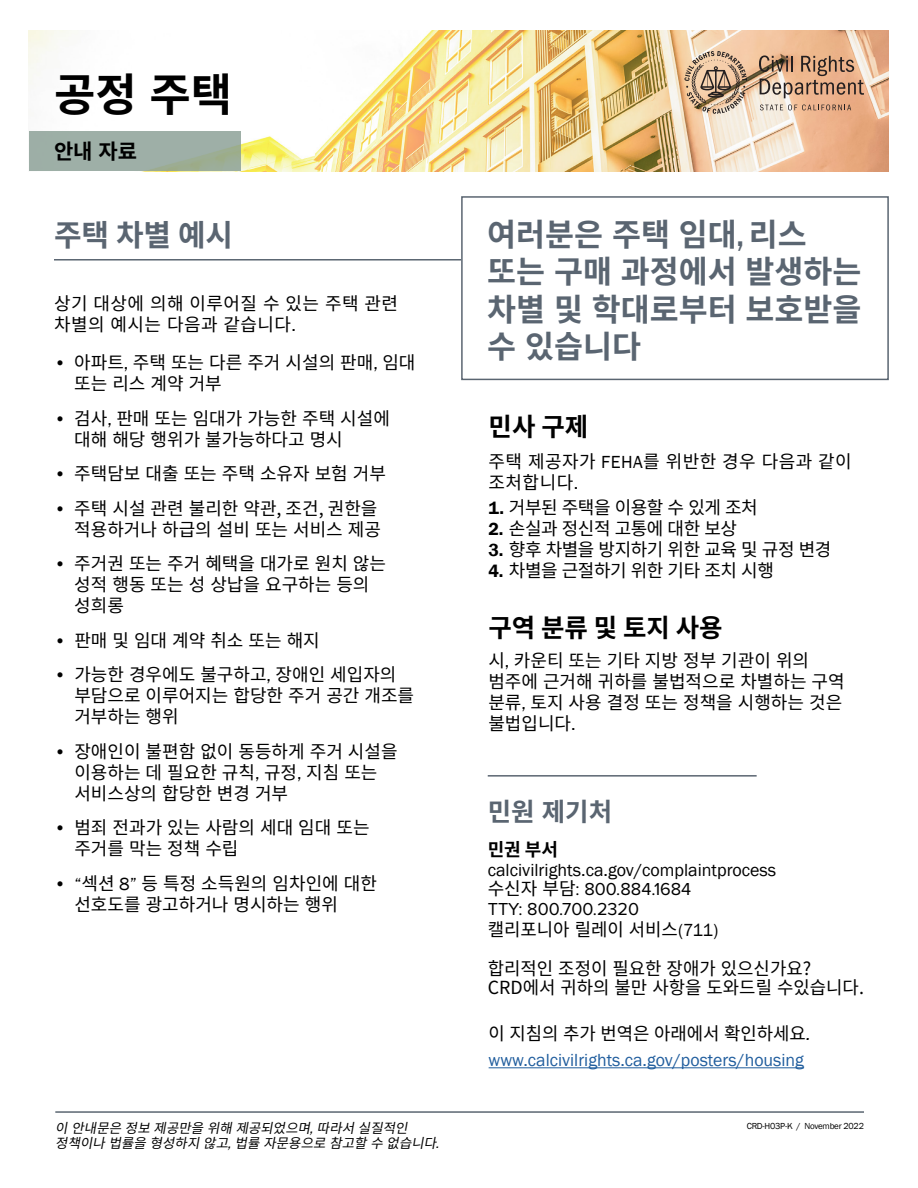
<style>
.page{position:relative;width:918px;height:1188px;background:#fff}
.page>*{position:absolute;margin:0;border:0;box-sizing:border-box;transform-origin:0 0}
.t1{font:700 45px "Noto Sans CJ Kkr";color:#000}
.t2{font:700 31.5px/37.5px "Noto Sans CJ Kkr";color:#5a6571}
.t3{font:700 30px "Noto Sans CJ Kkr";color:#5a6571}
.t4{font:700 25.5px "Noto Sans CJ Kkr";color:#000}
.t5{font:700 25.5px "Noto Sans CJ Kkr";color:#5a6571}
.t6{font:700 21px "Noto Sans CJ Kkr";color:#000}
.t7{font:18px/21px "Noto Sans CJ Kkr";color:#000}
.t8{font:18px "Noto Sans CJ Kkr";letter-spacing:-.025em;color:#000}
.t9{font:18px/21px "Noto Sans CJ Kkr";letter-spacing:.025em;color:#000}
.t10{font:18px "Franklin Gothic";color:#215e9e}
.t11{font:18px "Franklin Gothic";color:#000}
.t12{font:18px/19.5px "Proxima Nova";color:#000}
.t13{font:700 18px "Noto Sans CJ Kkr";color:#000}
.t14{font:italic 13.5px/15px "Noto Sans CJ Kkr";color:#000}
.t15{font:9px "Franklin Gothic";letter-spacing:-.025em;color:#000}
.s1{font-family:"Franklin Gothic"}
.s2{font-family:"Franklin Gothic LT Pro Dm Cm";font-weight:400}
.s3{font-family:"Franklin Gothic";font-weight:600}
.s4{font-family:"Noto Sans CJ Kkr"}
.s5{font-family:"Franklin Gothic";font-style:italic}
</style>
<div class="page">
<img style="left:29px;top:30px;width:860px;height:141px">
<svg style="left:29px;top:131px;width:212px;height:40px;fill:#9eafa7"></svg>
<div style="left:461px;top:196px;width:428px;height:184px;border:2px solid #5a6571"></div>
<hr style="left:54px;top:259px;width:407px;height:2px;background:#5a6571">
<hr style="left:488px;top:775px;width:269px;height:2px;background:#5a6571">
<hr style="left:55px;top:1111px;width:809px;height:2px;background:#5a6571">
<svg style="left:759px;top:55px;width:105px;height:43px"></svg>
<svg style="left:760px;top:105px;width:91px;height:5px"></svg>
<svg style="left:684px;top:51px;width:63px;height:63px"></svg>
<hr style="left:489px;top:1067px;width:315px;height:1px;background:#215e9e">
<h1 class="t1" style="left:54px;top:69px;width:180px">공정 주택</h1>
<p class="t6" style="left:54px;top:140px;width:85px">안내 자료</p>
<h3 class="t3" style="left:54px;top:218px;width:181px">주택 차별 예시</h3>
<p class="t9" style="left:54px;top:293px;width:346px">상기 대상에 의해 이루어질 수 있는 주택 관련 차별의 예시는 다음과 같습니다<span class="s1">.</span></p>
<p class="t7" style="left:74px;top:352px;width:343px;text-indent:-20px"><span class="s1">•</span> 아파트<span class="s1">,</span> 주택 또는 다른 주거 시설의 판매<span class="s1">,</span> 임대 또는 리스 계약 거부</p>
<p class="t7" style="left:74px;top:408px;width:317px;text-indent:-20px"><span class="s1">•</span> 검사<span class="s1">,</span> 판매 또는 임대가 가능한 주택 시설에 대해 해당 행위가 불가능하다고 명시</p>
<p class="t7" style="left:54px;top:463px;width:334px"><span class="s1">•</span> 주택담보 대출 또는 주택 소유자 보험 거부</p>
<p class="t7" style="left:54px;top:498px;width:328px;text-align:right"><span class="s1">•</span> 주택 시설 관련 불리한 약관, 조건, 권한을 적용하거나 하급의 설비 또는 서비스 제공</p>
<p class="t7" style="left:74px;top:553px;width:313px;text-indent:-20px"><span class="s1">•</span> 주거권 또는 주거 혜택을 대가로 원치 않는 성적 행동 또는 성 상납을 요구하는 등의 성희롱</p>
<p class="t7" style="left:54px;top:630px;width:267px"><span class="s1">•</span> 판매 및 임대 계약 취소 또는 해지</p>
<p class="t7" style="left:74px;top:664px;width:341px;text-indent:-20px"><span class="s1">•</span> 가능한 경우에도 불구하고<span class="s1">,</span> 장애인 세입자의 부담으로 이루어지는 합당한 주거 공간 개조를 거부하는 행위</p>
<p class="t7" style="left:74px;top:741px;width:325px;text-indent:-20px"><span class="s1">•</span> 장애인이 불편함 없이 동등하게 주거 시설을 이용하는 데 필요한 규칙<span class="s1">,</span> 규정<span class="s1">,</span> 지침 또는 서비스상의 합당한 변경 거부</p>
<p class="t7" style="left:74px;top:817px;width:297px;text-indent:-20px"><span class="s1">•</span> 범죄 전과가 있는 사람의 세대 임대 또는 주거를 막는 정책 수립</p>
<p class="t7" style="left:74px;top:873px;width:304px;text-indent:-20px"><span class="s1">• “</span>섹션 <span class="s1">8”</span> 등 특정 소득원의 임차인에 대한 선호도를 광고하거나 명시하는 행위</p>
<p class="t14" style="left:55px;top:1121px;width:389px">이안내문은정보제공만을위해제공되었으며<span class="s1">,</span> 따라서실질적인 정책이나법률을형성하지않고<span class="s1">,</span> 법률자문용으로참고할수없습니다<span class="s1">.</span></p>
<h2 class="t2" style="left:487px;top:216px;width:376px">여러분은 주택 임대<span class="s2">,</span> 리스 또는 구매 과정에서 발생하는 차별 및 학대로부터 보호받을 수 있습니다</h2>
<h3 class="t4" style="left:489px;top:412px;width:101px">민사 구제</h3>
<p class="t9" style="left:489px;top:451px;width:365px">주택 제공자가 <span class="s1">FEHA</span>를 위반한 경우 다음과 같이 조처합니다<span class="s1">.</span></p>
<p class="t8" style="left:489px;top:497px;width:271px"><span class="s3">1.</span> 거부된 주택을 이용할 수 있게 조처</p>
<p class="t8" style="left:489px;top:518px;width:250px"><span class="s3">2.</span> 손실과 정신적 고통에 대한 보상</p>
<p class="t8" style="left:489px;top:539px;width:344px"><span class="s3">3.</span> 향후 차별을 방지하기 위한 교육 및 규정 변경</p>
<p class="t8" style="left:489px;top:560px;width:287px"><span class="s3">4.</span> 차별을 근절하기 위한 기타 조치 시행</p>
<h3 class="t4" style="left:488px;top:613px;width:236px">구역 분류 및 토지 사용</h3>
<p class="t7" style="left:488px;top:650px;width:358px">시<span class="s1">,</span> 카운티 또는 기타 지방 정부 기관이 위의 범주에 근거해 귀하를 불법적으로 차별하는 구역 분류<span class="s1">,</span> 토지 사용 결정 또는 정책을 시행하는 것은 불법입니다<span class="s1">.</span></p>
<h3 class="t5" style="left:488px;top:797px;width:126px">민원 제기처</h3>
<p class="t13" style="left:488px;top:839px;width:72px">민권 부서</p>
<p class="t11" style="left:488px;top:858px;width:290px">calcivilrights.ca.gov/complaintprocess</p>
<p class="t12" style="left:488px;top:879px;width:205px"><span class="s4">수신자 부담</span>: 800.884.1684<br>TTY: 800.700.2320</p>
<p class="t7" style="left:488px;top:910px;width:325px;line-height:39px">캘리포니아 릴레이 서비스<span class="s1">(711)<br></span>합리적인 조정이 필요한 장애가 있으신가요?</p>
<p class="t7" style="left:488px;top:977px;width:378px">CRD에서 귀하의 불만 사항을 도와드릴 수있습니다.</p>
<p class="t7" style="left:489px;top:1023px;width:323px">이 지침의 추가 번역은 아래에서 확인하세요<span class="s5">.</span></p>
<p class="t10" style="left:489px;top:1049px;width:317px">www.calcivilrights.ca.gov/posters/housing</p>
<p class="t15" style="left:747px;top:1120px;width:119px">CRD-H03P-K / November 2022</p>
</div>
